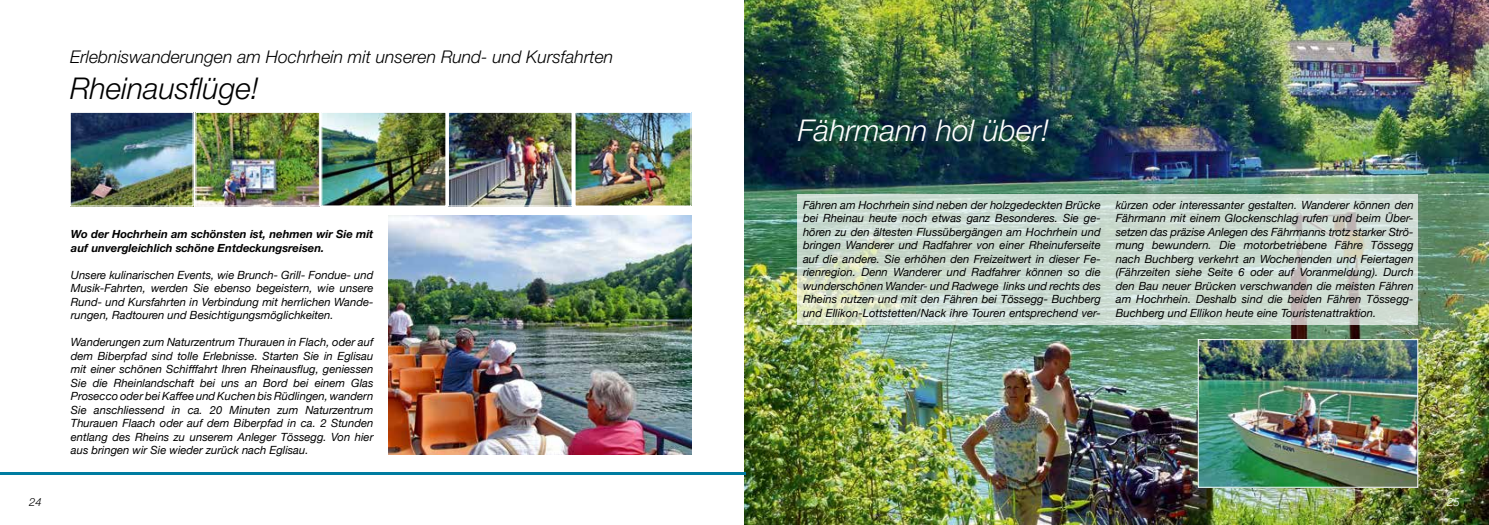
<style>
.page{position:relative;width:1489px;height:525px;background:#fff}
.page>*{position:absolute;margin:0;border:0;box-sizing:border-box;transform-origin:0 0}
.t1{font:italic 300 30px "Helvetica Neue";color:#fff}
.t2{font:italic 300 30px "Helvetica Neue";color:#000}
.t3{font:italic 300 17.5px "Helvetica Neue";color:#000}
.t4{font:italic 11.25px/13.5px "Helvetica Neue";color:#000;text-align:justify}
.t5{font:italic 700 11.25px/13.5px "Helvetica Neue CE";color:#000}
.t6{font:italic 300 11.25px "Helvetica Neue";color:#000}
.t7{font:italic 300 11.25px "Helvetica Neue";color:#fff}
</style>
<div class="page">
<img style="left:744px;top:0;width:744px;height:524px">
<svg style="left:797px;top:194px;width:620px;height:130px;background:#cddbd0"></svg>
<hr style="left:0;top:471px;width:745px;height:3px;background:#007ca1">
<img style="left:388px;top:215px;width:303px;height:239px">
<img style="left:576px;top:114px;width:113px;height:90px">
<div style="left:574px;top:112px;width:117px;height:94px;border:1px solid #fff"></div>
<img style="left:72px;top:114px;width:119px;height:90px">
<div style="left:70px;top:112px;width:123px;height:94px;border:1px solid #fff"></div>
<img style="left:323px;top:114px;width:121px;height:90px">
<div style="left:321px;top:112px;width:125px;height:94px;border:1px solid #fff"></div>
<img style="left:450px;top:114px;width:120px;height:90px">
<div style="left:448px;top:112px;width:124px;height:94px;border:1px solid #fff"></div>
<img style="left:198px;top:114px;width:120px;height:90px">
<div style="left:196px;top:112px;width:124px;height:94px;border:1px solid #fff"></div>
<img style="left:1199px;top:341px;width:216px;height:144px">
<div style="left:1197px;top:339px;width:220px;height:148px;border:1px solid #fff"></div>
<h2 class="t3" style="left:70px;top:46px;width:544px">Erlebniswanderungen am Hochrhein mit unseren Rund- und Kursfahrten</h2>
<h1 class="t2" style="left:70px;top:70px;width:190px">Rheinausflüge!</h1>
<p class="t6" style="left:29px;top:494px;width:14px">24</p>
<p class="t5" style="left:71px;top:227px;width:304px">Wo der Hochrhein am schönsten ist, nehmen wir Sie mit auf unvergleichlich schöne Entdeckungsreisen.</p>
<p class="t4" style="left:71px;top:268px;width:304px">Unsere kulinarischen Events, wie Brunch- Grill- Fondue- und Musik-Fahrten, werden Sie ebenso begeistern, wie unsere Rund- und Kursfahrten in Verbindung mit herrlichen Wande&shy;rungen, Radtouren und Besichtigungsmöglichkeiten.</p>
<p class="t4" style="left:71px;top:336px;width:304px">Wanderungen zum Naturzentrum Thurauen in Flach, oder auf dem Biberpfad sind tolle Erlebnisse. Starten Sie in Eglisau mit einer schönen Schifffahrt Ihren Rheinausflug, geniessen Sie die Rheinlandschaft bei uns an Bord bei einem Glas Prosecco oder bei Kaffee und Kuchen bis Rüdlingen, wandern Sie anschliessend in ca. 20 Minuten zum Naturzentrum Thurauen Flaach oder auf dem Biberpfad in ca. 2 Stunden entlang des Rheins zu unserem Anleger Tössegg. Von hier aus bringen wir Sie wieder zurück nach Eglisau.</p>
<h1 class="t1" style="left:797px;top:112px;width:253px">Fährmann hol über!</h1>
<p class="t4" style="left:803px;top:198px;width:299px">Fähren am Hochrhein sind neben der holzgedeckten Brücke bei Rheinau heute noch etwas ganz Besonderes. Sie ge&shy;hören zu den ältesten Flussübergängen am Hochrhein und bringen Wanderer und Radfahrer von einer Rheinuferseite auf die andere. Sie erhöhen den Freizeitwert in dieser Fe&shy;rienregion. Denn Wanderer und Radfahrer können so die wunderschönen Wander- und Radwege links und rechts des Rheins nutzen und mit den Fähren bei Tössegg- Buchberg und Ellikon-Lottstetten/Nack ihre Touren entsprechend ver-</p>
<p class="t4" style="left:1115px;top:198px;width:299px">kürzen oder interessanter gestalten. Wanderer können den Fährmann mit einem Glockenschlag rufen und beim Über&shy;setzen das präzise Anlegen des Fährmanns trotz starker Strö&shy;mung bewundern. Die motorbetriebene Fähre Tössegg nach Buchberg verkehrt an Wochenenden und Feiertagen (Fährzeiten siehe Seite 6 oder auf Voranmeldung). Durch den Bau neuer Brücken verschwanden die meisten Fähren am Hochrhein. Deshalb sind die beiden Fähren Tössegg-Buchberg und Ellikon heute eine Touristenattraktion.</p>
<p class="t7" style="left:1447px;top:494px;width:14px">25</p>
</div>
